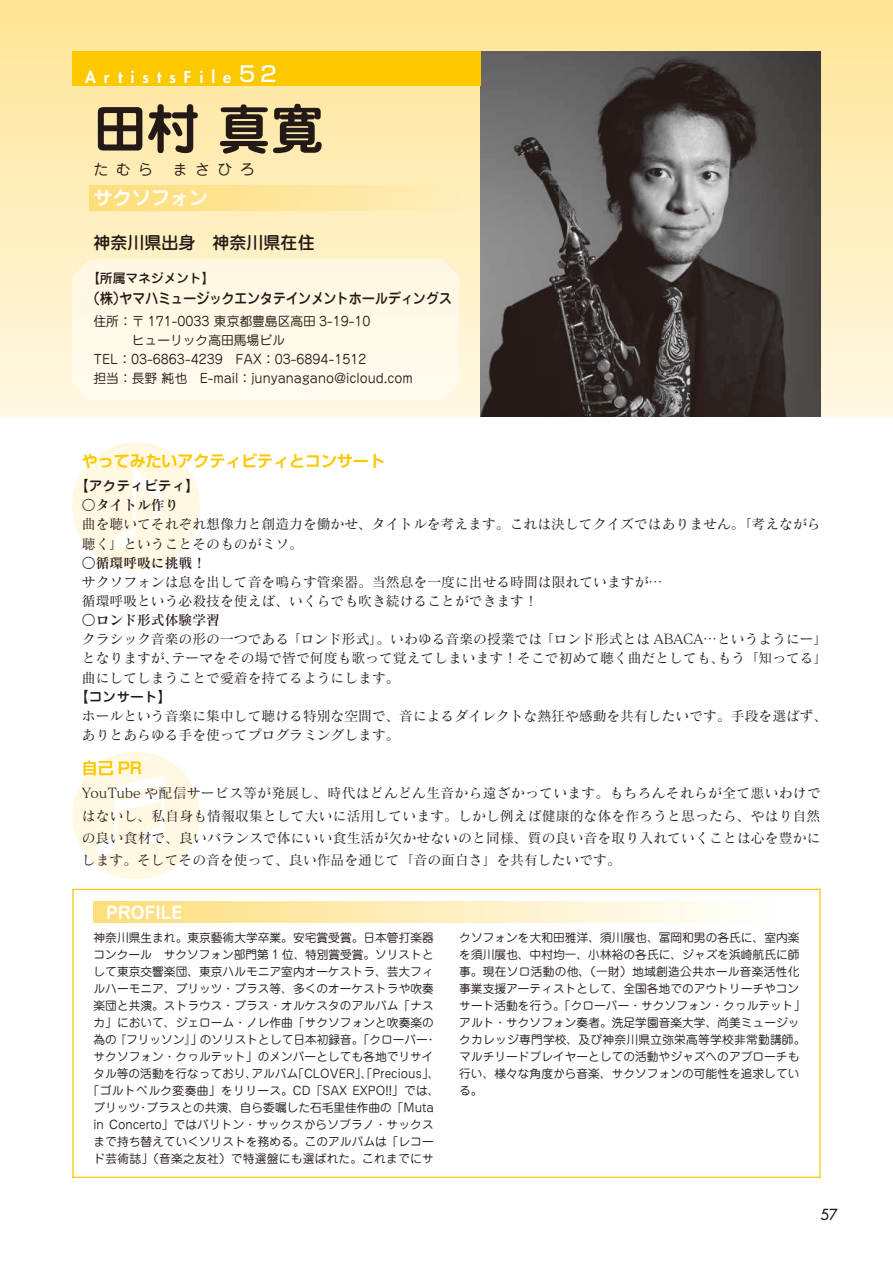
<style>
.page{position:relative;width:893px;height:1263px;background:#fff}
.page>*{position:absolute;margin:0;border:0;box-sizing:border-box;transform-origin:0 0}
.t1{font:700 53.1px "Jun 501 Pro";color:#231916}
.t2{font:700 19.2px "Jun 501 Pro";color:#fff}
.t3{font:500 16.95px "Jun 34 Pro";color:#231916}
.t4{font:700 16.95px "Jun 501 Pro";color:#fff}
.t5{font:700 15.9px "Shin Go Pr 6 De";color:#fcc800}
.t6{font:800 15.9px "Futura Std";letter-spacing:.5em;color:#fff}
.t7{font:500 14.85px "Jun 34 Pro";letter-spacing:-.04em;color:#231916;scale:.9 1}
.t8{font:14.85px "Jun 201 Pro";letter-spacing:.5em;color:#231916}
.t9{font:500 14.85px "Futura Std";color:#231916}
.t10{font:13.8px/19.2px "Matisse Pro M";color:#231916}
.t11{font:13.8px "Matisse Pro DB";color:#231916}
.t12{font:500 13.8px "Jun 34 Pro";color:#231916}
.t13{font:12.75px "Jun 201 Pro";color:#231916}
.t14{font:500 12.75px "Jun 34 Pro";color:#231916}
.t15{font:11.7px/17px "Jun 201 Pro";letter-spacing:.005em;color:#231916;text-align:center}
.s1{font-family:"Shin Go Pr 6";font-weight:500;font-size:21.3px}
</style>
<div class="page">
<div style="left:0;top:0;width:893px;height:417px;background:linear-gradient(to bottom,#ffe496,#fff8e3)"></div>
<div style="left:72px;top:442px;width:128px;height:128px;background:#fff8e2;border-radius:50%"></div>
<svg style="left:115px;top:464px;width:48px;height:84px"></svg>
<div style="left:72px;top:752px;width:128px;height:127px;background:#fff8e2;border-radius:50%"></div>
<svg style="left:96px;top:776px;width:68px;height:80px"></svg>
<img style="left:480px;top:51px;width:341px;height:366px">
<div style="left:72px;top:259px;width:387px;height:141px;background:#fff9e8"></div>
<div style="left:94px;top:901px;width:705px;height:22px;background:linear-gradient(to right,#fede7c,#fff)"></div>
<div style="left:89px;top:185px;width:370px;height:25px;background:linear-gradient(to right,#fede77,#feedba)"></div>
<div style="left:72px;top:51px;width:408px;height:34px;background:#fcc800"></div>
<h3 class="t6" style="left:85px;top:67px;width:193px">ArtistsFile<span class="s1">52</span></h3>
<h1 class="t1" style="left:94px;top:87px;width:232px">田村 真寛</h1>
<p class="t8" style="left:94px;top:157px;width:61px">たむら</p>
<p class="t8" style="left:173px;top:157px;width:83px">まさひろ</p>
<h2 class="t2" style="left:94px;top:182px;width:116px">サクソフォン</h2>
<h3 class="t3" style="left:94px;top:229px;width:223px">神奈川県出身　神奈川県在住</h3>
<p class="t14" style="left:87px;top:268px;width:129px">【所属マネジメント】</p>
<p class="t7" style="left:87px;top:287px;width:408px">（株）ヤマハミュージックエンタテインメントホールディングス</p>
<p class="t13" style="left:94px;top:311px;width:279px">住所：〒 171-0033 東京都豊島区高田 3-19-10</p>
<p class="t13" style="left:132px;top:330px;width:155px">ヒューリック高田馬場ビル</p>
<p class="t13" style="left:94px;top:349px;width:274px">TEL：03-6863-4239　FAX：03-6894-1512</p>
<p class="t13" style="left:94px;top:368px;width:321px">担当：長野 純也　E-mail：junyanagano@icloud.com</p>
<h3 class="t5" style="left:82px;top:447px;width:304px">やってみたいアクティビティとコンサート</h3>
<p class="t12" style="left:75px;top:475px;width:126px">【アクティビティ】</p>
<p class="t11" style="left:82px;top:496px;width:98px">○タイトル作り</p>
<p class="t10" style="left:82px;top:514px;width:740px">曲を聴いてそれぞれ想像力と創造力を働かせ、タイトルを考えます。これは決してクイズではありません。「考えながら聴く」ということそのものがミソ。</p>
<p class="t11" style="left:82px;top:554px;width:126px">○循環呼吸に挑戦！</p>
<p class="t10" style="left:82px;top:572px;width:582px">サクソフォンは息を出して音を鳴らす管楽器。当然息を一度に出せる時間は限れていますが…循環呼吸という必殺技を使えば、いくらでも吹き続けることができます！</p>
<p class="t11" style="left:82px;top:611px;width:140px">○ロンド形式体験学習</p>
<p class="t10" style="left:82px;top:629px;width:747px;text-align:justify">クラシック音楽の形の一つである「ロンド形式」。いわゆる音楽の授業では「ロンド形式とは ABACA…というようにー」となりますが、テーマをその場で皆で何度も歌って覚えてしまいます！そこで初めて聴く曲だとしても、もう「知ってる」曲にしてしまうことで愛着を持てるようにします。</p>
<p class="t12" style="left:75px;top:686px;width:98px">【コンサート】</p>
<p class="t10" style="left:82px;top:706px;width:747px">ホールという音楽に集中して聴ける特別な空間で、音によるダイレクトな熱狂や感動を共有したいです。手段を選ばず、ありとあらゆる手を使ってプログラミングします。</p>
<h3 class="t5" style="left:82px;top:755px;width:62px">自己 PR</h3>
<p class="t10" style="left:82px;top:782px;width:740px;line-height:22.4px;text-align:justify">YouTube や配信サービス等が発展し、時代はどんどん生音から遠ざかっています。もちろんそれらが全て悪いわけではないし、私自身も情報収集として大いに活用しています。しかし例えば健康的な体を作ろうと思ったら、やはり自然の良い食材で、良いバランスで体にいい食生活が欠かせないのと同様、質の良い音を取り入れていくことは心を豊かにします。そしてその音を使って、良い作品を通じて「音の面白さ」を共有したいです。</p>
<h3 class="t4" style="left:106px;top:899px;width:77px">PROFILE</h3>
<p class="t15" style="left:88px;top:927px;width:353px">神奈川県生まれ。東京藝術大学卒業。安宅賞受賞。日本管打楽器コンクール　サクソフォン部門第 1 位、特別賞受賞。ソリストとして東京交響楽団、東京ハルモニア室内オーケストラ、芸大フィルハーモニア、ブリッツ・ブラス等、多くのオーケストラや吹奏楽団と共演。ストラウス・ブラス・オルケスタのアルバム「ナスカ」において、ジェローム・ノレ作曲「サクソフォンと吹奏楽の為の『フリッソン』」のソリストとして日本初録音。「クローバー・サクソフォン・クヮルテット」のメンバーとしても各地でリサイタル等の活動を行なっており、アルバム「CLOVER」、「Precious」、「ゴルトベルク変奏曲」をリリース。CD「SAX EXPO!!」では、ブリッツ・ブラスとの共演、自ら委嘱した石毛里佳作曲の「Muta in Concerto」ではバリトン・サックスからソプラノ・サックスまで持ち替えていくソリストを務める。このアルバムは「レコード芸術誌」（音楽之友社）で特選盤にも選ばれた。これまでにサ</p>
<p class="t15" style="left:459px;top:927px;width:348px;text-align:left">クソフォンを大和田雅洋、須川展也、冨岡和男の各氏に、室内楽を須川展也、中村均一、小林裕の各氏に、ジャズを浜崎航氏に師事。現在ソロ活動の他、（一財）地域創造公共ホール音楽活性化事業支援アーティストとして、全国各地でのアウトリーチやコンサート活動を行う。「クローバー・サクソフォン・クヮルテット」アルト・サクソフォン奏者。洗足学園音楽大学、尚美ミュージックカレッジ専門学校、及び神奈川県立弥栄高等学校非常勤講師。マルチリードプレイヤーとしての活動やジャズへのアプローチも行い、様々な角度から音楽、サクソフォンの可能性を追求している。</p>
<p class="t9" style="left:820px;top:1205px;width:19px">57</p>
</div>
